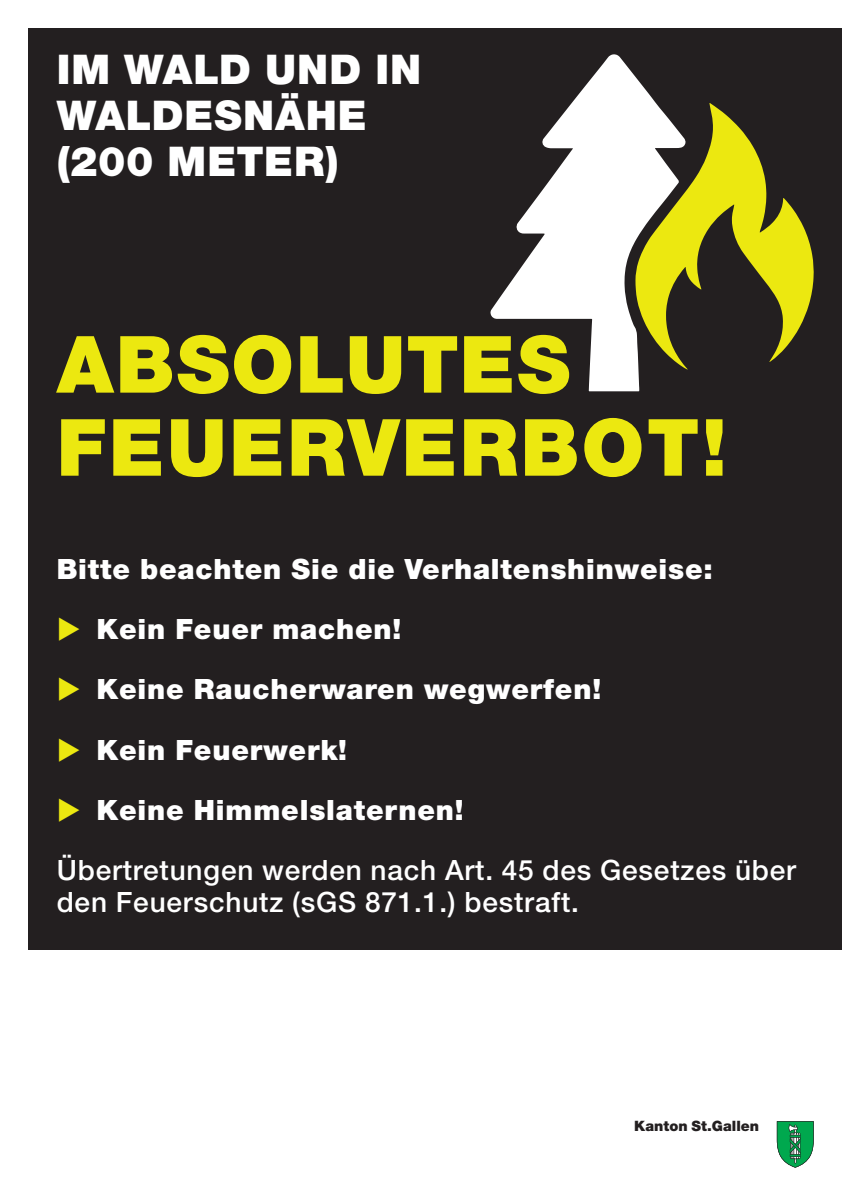
<style>
.page{position:relative;width:842px;height:1191px;background:#fff}
.page>*{position:absolute;margin:0;border:0;box-sizing:border-box;transform-origin:0 0}
.t1{font:900 79px/83px "Helvetica Neue LT Std";letter-spacing:.03em;color:#ece810}
.t2{font:900 41px/46px "Helvetica Neue LT Std";letter-spacing:.025em;color:#fff}
.t3{font:500 28px/60.3px "Helvetica Neue LT Std";letter-spacing:.03em;color:#fff}
.t4{font:900 28px "Helvetica Neue LT Std";letter-spacing:.03em;color:#fff}
.t5{font:900 14.3px "Helvetica Neue LT Std";letter-spacing:.005em;color:#231f20}
.s1{color:#ece810}
.s2{font-weight:900}
</style>
<div class="page">
<svg style="left:777px;top:1121px;width:37px;height:46px;background:#32a467"></svg>
<div style="left:28px;top:28px;width:814px;height:922px;background:#231f20"></div>
<svg style="left:490px;top:54px;width:166px;height:337px;fill:#fff"></svg>
<svg style="left:635px;top:103px;width:179px;height:266px"></svg>
<h2 class="t2" style="left:57px;top:46px;width:366px">IM WALD UND IN<br>WALDESNÄHE (200 METER)</h2>
<h1 class="t1" style="left:57px;top:323px;width:671px">ABSOLUTES<br>FEUERVERBOT!</h1>
<p class="t4" style="left:57px;top:552px;width:658px">Bitte beachten Sie die Verhaltenshinweise:</p>
<p class="t4" style="left:57px;top:612px;width:346px"><span class="s1">◆</span> Kein Feuer machen!</p>
<p class="t4" style="left:57px;top:672px;width:546px"><span class="s1">◆</span> Keine Raucherwaren wegwerfen!</p>
<p class="t4" style="left:57px;top:733px;width:292px"><span class="s1">◆</span> Kein Feuerwerk!</p>
<p class="t3" style="left:57px;top:779px;width:741px"><span class="s1">◆</span> <span class="s2">Keine Himmelslaternen!<br></span>Übertretungen werden nach Art. 45 des Gesetzes über</p>
<p class="t3" style="left:57px;top:872px;width:524px">den Feuerschutz (sGS 871.1.) bestraft.</p>
<p class="t5" style="left:634px;top:1117px;width:126px">Kanton St.Gallen</p>
</div>
